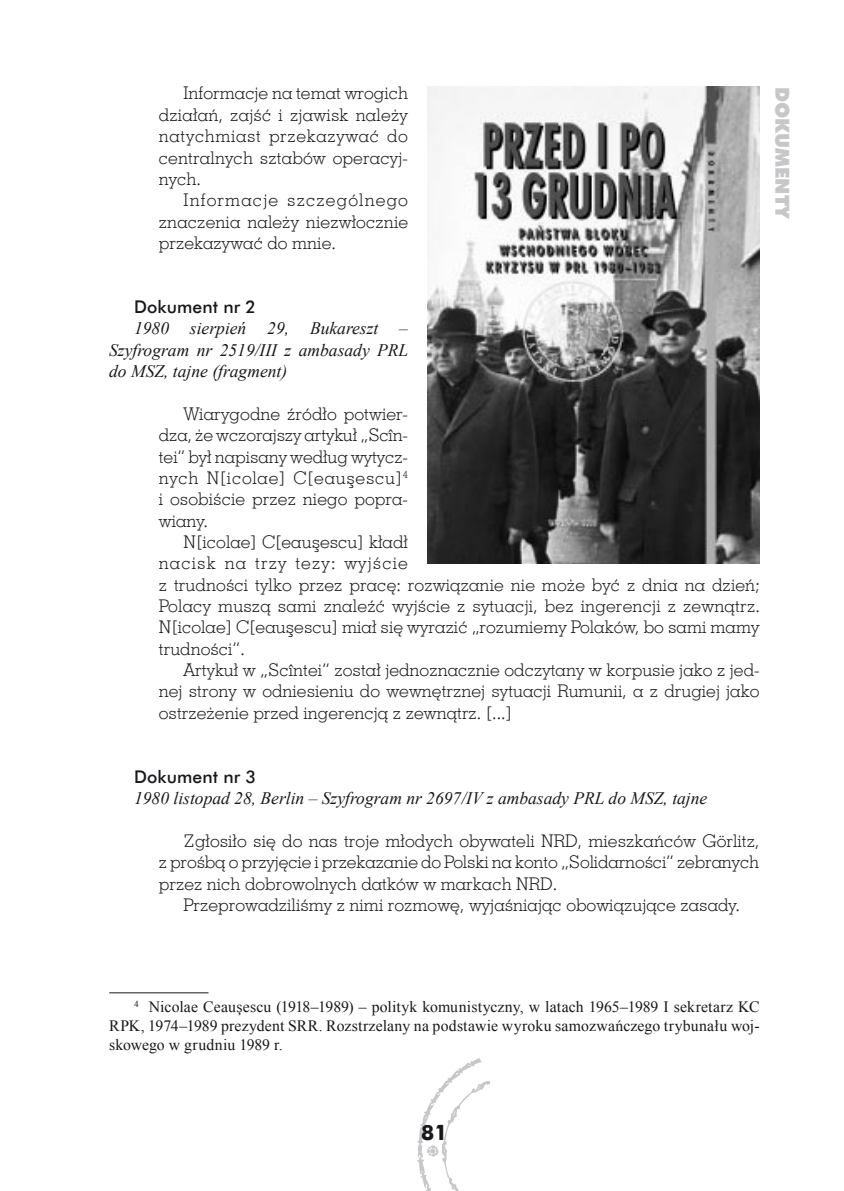
<style>
.page{position:relative;width:844px;height:1191px;background:#fff}
.page>*{position:absolute;margin:0;border:0;box-sizing:border-box;transform-origin:0 0}
.t1{font:700 21px "Futura EU";color:#1a171c}
.t2{font:19.25px "Futura X Blk EU";color:#c6c7c9}
.t3{font:17.5px/21.3px "Geo Slab 703 Lt EU";color:#1a171c;text-align:justify}
.t4{font:italic 17.5px/21.3px "Times New Roman";color:#1a171c;text-align:justify}
.t5{font:17.5px "Futura Md EU";letter-spacing:.005em;color:#1a171c}
.t6{font:15.75px/18.9px "Times New Roman";letter-spacing:.005em;color:#1a171c;text-align:justify}
</style>
<div class="page">
<img style="left:418px;top:1058px;width:72px;height:133px">
<hr style="left:109px;top:992px;width:99px;height:1px;background:#1a171c">
<img style="left:428px;top:87px;width:331px;height:476px">
<p class="t3" style="left:159px;top:82px;width:251px;text-indent:25px">Informacje na temat wrogich działań, zajść i zjawisk należy natychmiast przekazywać do centralnych sztabów operacyj&shy;nych.</p>
<p class="t3" style="left:159px;top:189px;width:251px;text-indent:25px">Informacje szczególnego znaczenia należy niezwłocznie przekazywać do mnie.</p>
<p class="t2" style="left:794px;top:87px;width:135px;rotate:90deg">DOKUMENTY</p>
<p class="t5" style="left:134px;top:296px;width:123px">Dokument nr 2</p>
<p class="t4" style="left:109px;top:317px;width:300px;text-indent:25px">1980 sierpień 29, Bukareszt – Szyfrogram nr 2519/III z ambasady PRL do MSZ, tajne (fragment)</p>
<p class="t3" style="left:159px;top:403px;width:251px;text-align:left;text-indent:25px">Wiarygodne źródło potwier&shy;dza, że wczorajszy artykuł „Scîn&shy;tei” był napisany według wytycz&shy;nych N[icolae] C[eauşescu] i osobiście przez niego popra&shy;wiany.</p>
<p class="t3" style="left:159px;top:531px;width:602px;text-align:left;text-indent:25px">N[icolae] C[eauşescu] kładł<br>nacisk na trzy tezy: wyjście<br>z trudności tylko przez pracę: rozwiązanie nie może być z dnia na dzień; Polacy muszą sami znaleźć wyjście z sytuacji, bez ingerencji z zewnątrz.<br>N[icolae] C[eauşescu] miał się wyrazić „rozumiemy Polaków, bo sami mamy trudności”.</p>
<p class="t3" style="left:159px;top:659px;width:602px;text-indent:25px">Artykuł w „Scîntei” został jednoznacznie odczytany w korpusie jako z jed&shy;nej strony w odniesieniu do wewnętrznej sytuacji Rumunii, a z drugiej jako ostrzeżenie przed ingerencją z zewnątrz. [...]</p>
<p class="t5" style="left:134px;top:766px;width:123px">Dokument nr 3</p>
<p class="t4" style="left:134px;top:787px;width:574px">1980 listopad 28, Berlin – Szyfrogram nr 2697/IV z ambasady PRL do MSZ, tajne</p>
<p class="t3" style="left:159px;top:830px;width:602px;text-indent:25px">Zgłosiło się do nas troje młodych obywateli NRD, mieszkańców Görlitz, z prośbą o przyjęcie i przekazanie do Polski na konto „Solidarności” zebranych przez nich dobrowolnych datków w markach NRD.</p>
<p class="t3" style="left:184px;top:894px;width:557px">Przeprowadziliśmy z nimi rozmowę, wyjaśniając obowiązujące zasady.</p>
<p class="t6" style="left:109px;top:996px;width:651px;text-indent:40px">Nicolae Ceauşescu (1918–1989) – polityk komunistyczny, w latach 1965–1989 I sekretarz KC RPK, 1974–1989 prezydent SRR. Rozstrzelany na podstawie wyroku samozwańczego trybunału woj&shy;skowego w grudniu 1989 r.</p>
<p class="t1" style="left:421px;top:1119px;width:12px">81</p>
</div>
